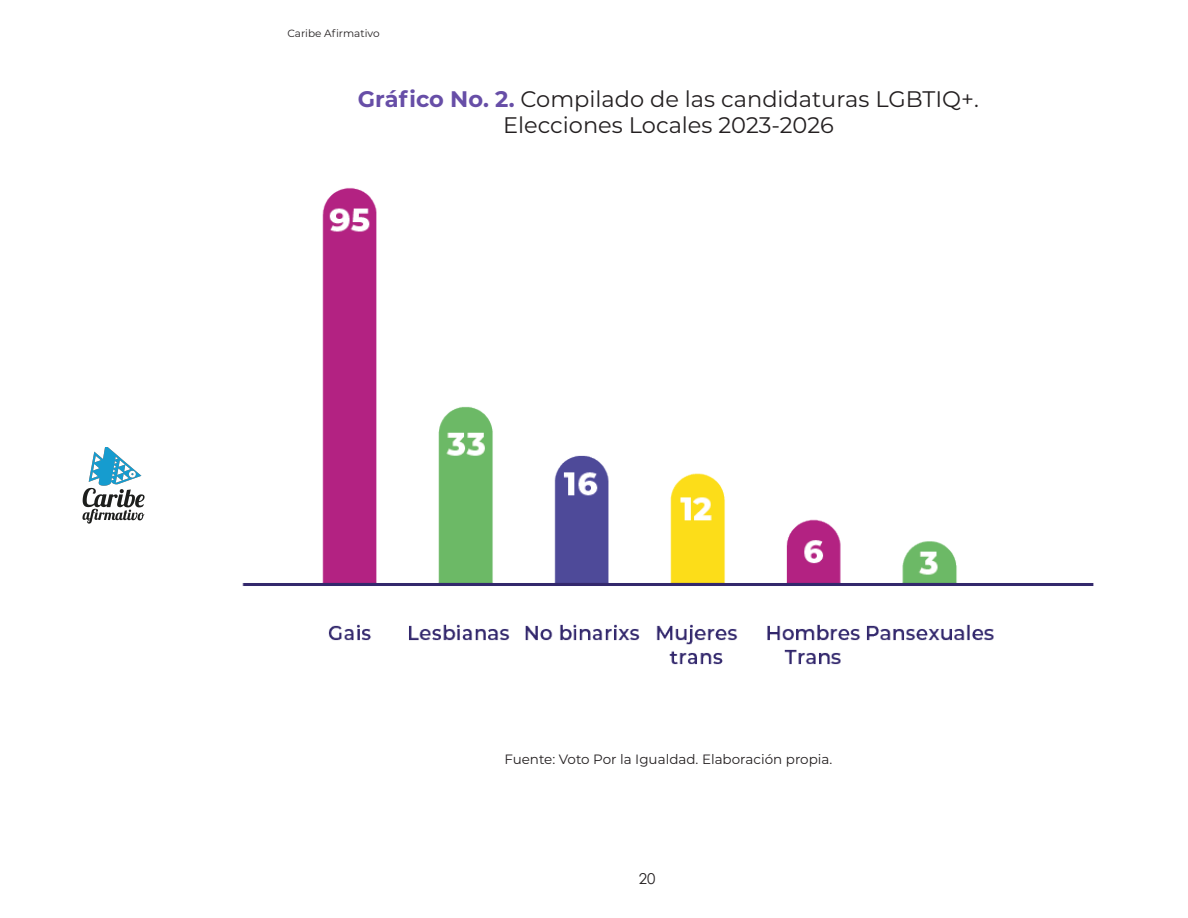
<style>
.page{position:relative;width:1188px;height:918px;background:#fff}
.page>*{position:absolute;margin:0;border:0;box-sizing:border-box;transform-origin:0 0}
.t1{font:22.5px "Montserrat";color:#231f20}
.t2{font:15px "Century Gothic";color:#231f20}
.t3{font:13.5px "Montserrat";color:#231f20}
.t4{font:10.5px "Montserrat";color:#231f20}
.s1{font-weight:700;color:#674ea7}
</style>
<div class="page">
<img style="left:82px;top:448px;width:63px;height:76px">
<img style="left:242px;top:187px;width:852px;height:478px">
<p class="t4" style="left:287px;top:26px;width:94px">Caribe Afirmativo</p>
<p class="t1" style="left:358px;top:83px;width:622px"><span class="s1">Gráfico No. 2.</span> Compilado de las candidaturas LGBTIQ+.</p>
<p class="t1" style="left:503px;top:109px;width:332px">Elecciones Locales 2023-2026</p>
<p class="t3" style="left:504px;top:750px;width:329px">Fuente: Voto Por la Igualdad. Elaboración propia.</p>
<p class="t2" style="left:639px;top:869px;width:18px">20</p>
</div>
